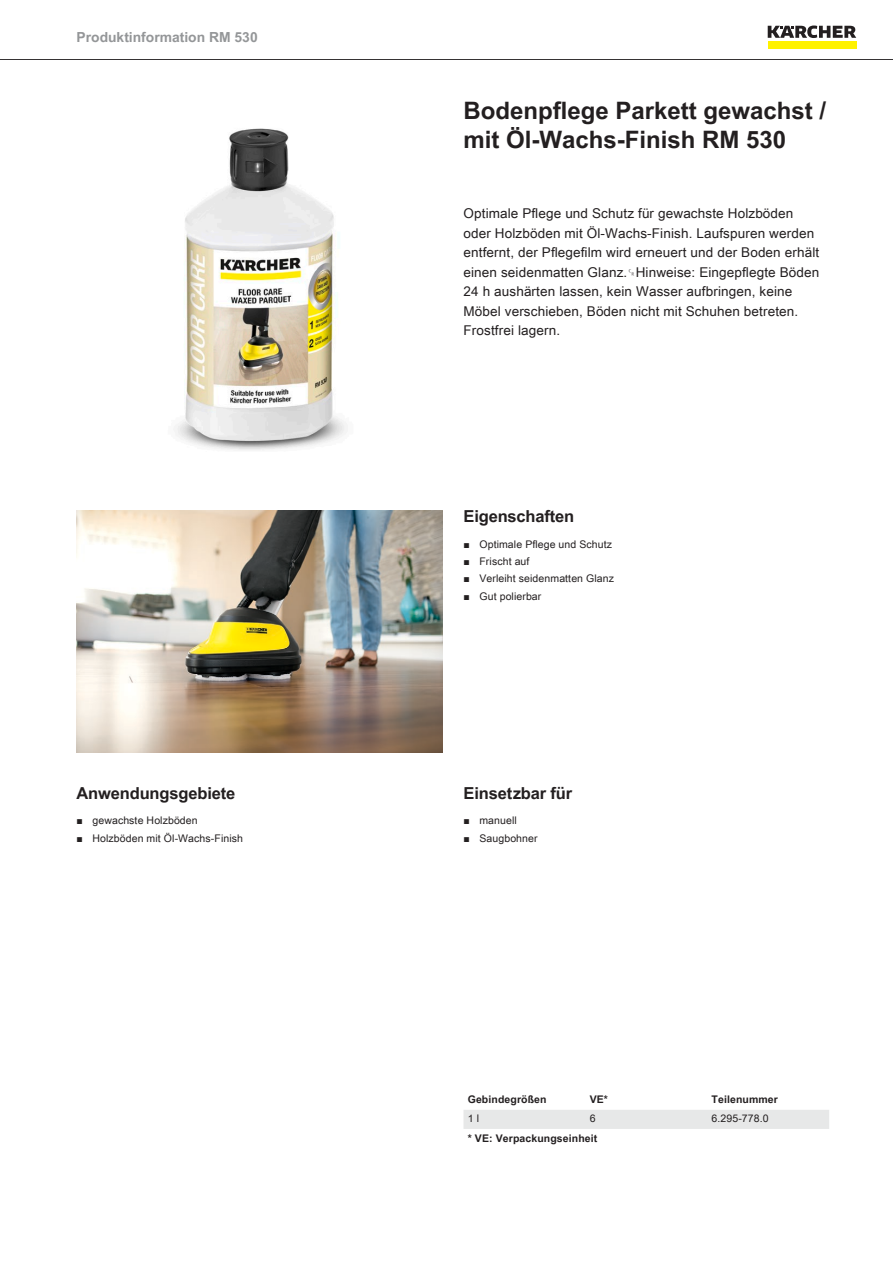
<style>
.page{position:relative;width:893px;height:1263px;background:#fff}
.page>*{position:absolute;margin:0;border:0;box-sizing:border-box;transform-origin:0 0}
.t1{font:700 24px/28.8px "Arial Unicode MS";color:#231f20}
.t2{font:700 16.5px "Arial Unicode MS";letter-spacing:-.01em;color:#231f20}
.t3{font:700 13.8px "Arial Unicode MS";color:#949698}
.t4{font:13.5px/19.5px "Arial Unicode MS";letter-spacing:.01em;color:#231f20}
.t5{font:10.5px "Arial Unicode MS";letter-spacing:.01em;color:#231f20}
.t6{font:700 10.5px "Arial Unicode MS";letter-spacing:.01em;color:#231f20}
.s1{font-family:"Arial"}
</style>
<div class="page">
<hr style="left:0;top:59px;width:893px;height:1px;background:#231f20">
<div style="left:768px;top:42px;width:88px;height:7px;background:#fff200"></div>
<svg style="left:768px;top:26px;width:88px;height:12px"></svg>
<img style="left:173px;top:128px;width:175px;height:322px">
<img style="left:77px;top:510px;width:365px;height:243px">
<div style="left:463px;top:1110px;width:366px;height:19px;background:#e7e8e8"></div>
<p class="t3" style="left:77px;top:27px;width:183px">Produktinformation RM 530</p>
<p class="t2" style="left:77px;top:780px;width:160px">Anwendungsgebiete</p>
<p class="t5" style="left:77px;top:813px;width:123px"><span class="s1">■</span> gewachste Holzböden</p>
<p class="t5" style="left:77px;top:830px;width:168px"><span class="s1">■</span> Holzböden mit Öl-Wachs-Finish</p>
<h1 class="t1" style="left:463px;top:97px;width:364px">Bodenpflege Parkett gewachst / mit Öl-Wachs-Finish RM 530</h1>
<p class="t4" style="left:463px;top:203px;width:357px">Optimale Pflege und Schutz für gewachste Holzböden oder Holzböden mit Öl-Wachs-Finish. Laufspuren werden entfernt, der Pflegefilm wird erneuert und der Boden erhält einen seidenmatten Glanz.␍Hinweise: Eingepflegte Böden 24 h aushärten lassen, kein Wasser aufbringen, keine Möbel verschieben, Böden nicht mit Schuhen betreten.<br>Frostfrei lagern.</p>
<p class="t2" style="left:463px;top:504px;width:112px">Eigenschaften</p>
<p class="t5" style="left:463px;top:536px;width:150px"><span class="s1">■</span> Optimale Pflege und Schutz</p>
<p class="t5" style="left:463px;top:554px;width:68px"><span class="s1">■</span> Frischt auf</p>
<p class="t5" style="left:463px;top:571px;width:152px"><span class="s1">■</span> Verleiht seidenmatten Glanz</p>
<p class="t5" style="left:463px;top:588px;width:79px"><span class="s1">■</span> Gut polierbar</p>
<p class="t2" style="left:463px;top:780px;width:110px">Einsetzbar für</p>
<p class="t5" style="left:463px;top:813px;width:55px"><span class="s1">■</span> manuell</p>
<p class="t5" style="left:463px;top:830px;width:76px"><span class="s1">■</span> Saugbohner</p>
<p class="t6" style="left:468px;top:1092px;width:80px">Gebindegrößen</p>
<p class="t6" style="left:590px;top:1092px;width:20px">VE*</p>
<p class="t6" style="left:712px;top:1092px;width:68px">Teilenummer</p>
<p class="t5" style="left:468px;top:1111px;width:13px">1 l</p>
<p class="t5" style="left:590px;top:1111px;width:7px">6</p>
<p class="t5" style="left:712px;top:1111px;width:59px">6.295-778.0</p>
<p class="t6" style="left:468px;top:1130px;width:131px">* VE: Verpackungseinheit</p>
</div>
